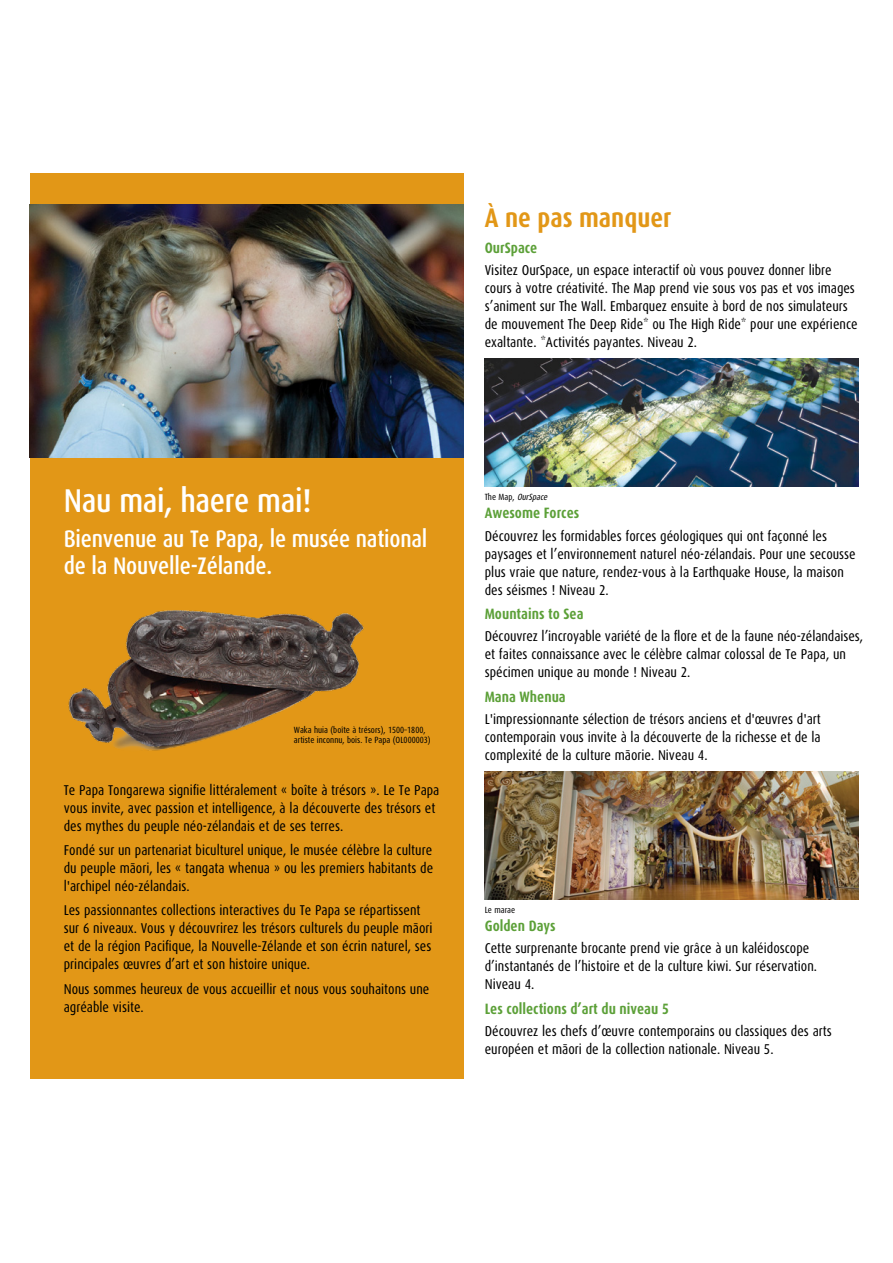
<style>
.page{position:relative;width:893px;height:1263px;background:#fff}
.page>*{position:absolute;margin:0;border:0;box-sizing:border-box;transform-origin:0 0}
.Far_left_panel_hdr_t{font:500 33px "Dax Condensed";letter-spacing:-.01em;color:#fff}
.Headers__Orange__ter{font:700 27px "Dax Cond Mac";color:#e29717}
.Far_left_panel_intro{font:500 24px/27px "Dax Condensed";letter-spacing:-.01em;color:#fff}
.SubHeads__Green__sec{font:700 15px "Dax Cond Mac";color:#5ca038}
._9_5_12_5_BODY____Pa{font:14.25px/18px "Dax Cond Mac";color:#000}
.Caption_aligned_left{font:9px/10.5px "Dax Cond Mac";color:#000}
.Caption_aligned_left-2{font:italic 9px "Dax Cond Mac";color:#000}
.s1{font-style:normal}
</style>
<div class="page">
<div style="left:30px;top:174px;width:433px;height:905px;background:#e29717"></div>
<img style="left:30px;top:204px;width:433px;height:253px">
<img style="left:68px;top:610px;width:296px;height:141px">
<img style="left:485px;top:771px;width:374px;height:128px">
<img style="left:485px;top:358px;width:374px;height:128px">
<p class="Headers__Orange__ter" style="left:485px;top:202px;width:188px">À ne pas manquer</p>
<p class="SubHeads__Green__sec" style="left:485px;top:240px;width:54px">OurSpace</p>
<p class="_9_5_12_5_BODY____Pa" style="left:485px;top:262px;width:374px">Visitez OurSpace, un espace interactif où vous pouvez donner libre cours à votre créativité. The Map prend vie sous vos pas et vos images s’animent sur The Wall. Embarquez ensuite à bord de nos simulateurs de mouvement The Deep Ride* ou The High Ride* pour une expérience exaltante. *Activités payantes. Niveau 2.</p>
<p class="Far_left_panel_hdr_t" style="left:64px;top:482px;width:249px">Nau mai, haere mai!</p>
<p class="Far_left_panel_intro" style="left:64px;top:526px;width:365px">Bienvenue au Te Papa, le musée national de la Nouvelle-Zélande.</p>
<p class="Caption_aligned_left" style="left:294px;top:724px;width:138px">Waka huia (boîte à trésors), 1500–1800, artiste inconnu, bois. Te Papa (OL000003)</p>
<p class="_9_5_12_5_BODY____Pa" style="left:64px;top:781px;width:377px">Te Papa Tongarewa signifie littéralement « boîte à trésors ». Le Te Papa vous invite, avec passion et intelligence, à la découverte des trésors et des mythes du peuple néo-zélandais et de ses terres.</p>
<p class="_9_5_12_5_BODY____Pa" style="left:64px;top:841px;width:371px;text-align:justify">Fondé sur un partenariat biculturel unique, le musée célèbre la culture du peuple mäori, les « tangata whenua » ou les premiers habitants de l'archipel néo-zélandais.</p>
<p class="_9_5_12_5_BODY____Pa" style="left:64px;top:902px;width:370px">Les passionnantes collections interactives du Te Papa se répartissent sur 6 niveaux. Vous y découvrirez les trésors culturels du peuple mäori et de la région Pacifique, la Nouvelle-Zélande et son écrin naturel, ses principales œuvres d’art et son histoire unique.</p>
<p class="_9_5_12_5_BODY____Pa" style="left:64px;top:980px;width:367px">Nous sommes heureux de vous accueillir et nous vous souhaitons une agréable visite.</p>
<p class="Caption_aligned_left-2" style="left:485px;top:492px;width:66px"><span class="s1">T h e M a p ,</span> OurSpace</p>
<p class="SubHeads__Green__sec" style="left:485px;top:505px;width:96px">Awesome Forces</p>
<p class="_9_5_12_5_BODY____Pa" style="left:485px;top:527px;width:372px">Découvrez les formidables forces géologiques qui ont façonné les paysages et l’environnement naturel néo-zélandais. Pour une secousse plus vraie que nature, rendez-vous à la Earthquake House, la maison des séismes ! Niveau 2.</p>
<p class="SubHeads__Green__sec" style="left:485px;top:606px;width:100px">Mountains to Sea</p>
<p class="_9_5_12_5_BODY____Pa" style="left:485px;top:628px;width:380px">Découvrez l’incroyable variété de la flore et de la faune néo-zélandaises, et faites connaissance avec le célèbre calmar colossal de Te Papa, un spécimen unique au monde ! Niveau 2.</p>
<p class="SubHeads__Green__sec" style="left:485px;top:688px;width:82px">Mana Whenua</p>
<p class="_9_5_12_5_BODY____Pa" style="left:485px;top:710px;width:338px;text-align:justify">L'impressionnante sélection de trésors anciens et d'œuvres d'art contemporain vous invite à la découverte de la richesse et de la complexité de la culture mäorie. Niveau 4.</p>
<p class="Caption_aligned_left" style="left:485px;top:905px;width:32px">Le marae</p>
<p class="SubHeads__Green__sec" style="left:485px;top:918px;width:72px">Golden Days</p>
<p class="_9_5_12_5_BODY____Pa" style="left:485px;top:940px;width:334px">Cette surprenante brocante prend vie grâce à un kaléidoscope d’instantanés de l’histoire et de la culture kiwi. Sur réservation.<br>Niveau 4.</p>
<p class="SubHeads__Green__sec" style="left:485px;top:1000px;width:186px">Les collections d’art du niveau 5</p>
<p class="_9_5_12_5_BODY____Pa" style="left:485px;top:1022px;width:349px">Découvrez les chefs d’œuvre contemporains ou classiques des arts européen et mäori de la collection nationale. Niveau 5.</p>
</div>
